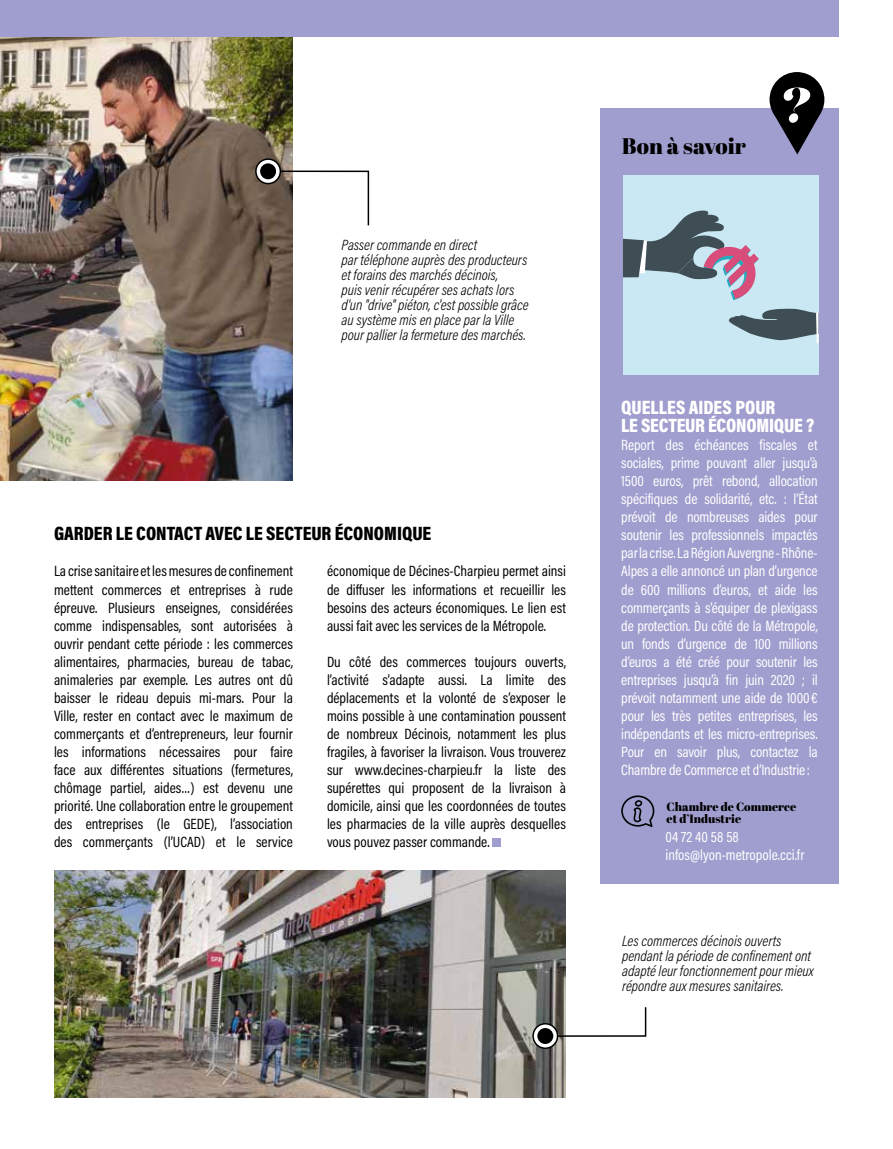
<style>
.page{position:relative;width:893px;height:1149px;background:#fff}
.page>*{position:absolute;margin:0;border:0;box-sizing:border-box;transform-origin:0 0}
.t1{font:22.5px "Abril Fatface";color:#000}
.t2{font:900 19.5px "Acumin Pro Cond";color:#000}
.t3{font:900 19.5px/18px "Acumin Pro Cond";letter-spacing:-.01em;color:#fff}
.t4{font:15px/18px "Acumin Pro Cond";color:#000;text-align:justify}
.t5{font:15px/18px "Acumin Pro Cond";letter-spacing:-.01em;color:#fff;text-align:justify}
.t6{font:italic 300 15px/15px "Acumin Pro Cond";color:#000}
.t7{font:12px/12px "Abril Fatface";color:#000}
</style>
<div class="page">
<img style="left:0;top:36px;width:293px;height:444px">
<div style="left:0;top:0;width:839px;height:36px;background:#9f9ece"></div>
<div style="left:493px;top:837px;width:8px;height:9px;background:#9f9ece"></div>
<div style="left:600px;top:108px;width:239px;height:775px;background:#9f9ece"></div>
<svg style="left:621px;top:795px;width:33px;height:31px"></svg>
<div style="left:769px;top:72px;width:55px;height:55px;background:#000;border-radius:50%"></div>
<svg style="left:773px;top:87px;width:48px;height:67px"></svg>
<div style="left:623px;top:175px;width:196px;height:199px;background:#cae8f3"></div>
<svg style="left:728px;top:308px;width:91px;height:35px"></svg>
<svg style="left:623px;top:210px;width:136px;height:90px"></svg>
<svg style="left:269px;top:170px;width:101px;height:57px"></svg>
<svg style="left:256px;top:159px;width:24px;height:24px"></svg>
<div style="left:255px;top:158px;width:26px;height:26px;border:2px solid #000;border-radius:50%"></div>
<div style="left:260px;top:163px;width:16px;height:16px;background:#000;border-radius:50%"></div>
<img style="left:54px;top:870px;width:512px;height:227px">
<svg style="left:546px;top:1005px;width:101px;height:32px"></svg>
<svg style="left:533px;top:1023px;width:25px;height:24px"></svg>
<div style="left:532px;top:1022px;width:26px;height:26px;border:2px solid #000;border-radius:50%"></div>
<div style="left:537px;top:1027px;width:16px;height:16px;background:#000;border-radius:50%"></div>
<p class="t6" style="left:342px;top:237px;width:188px">Passer commande en direct<br>par téléphone auprès des producteurs et forains des marchés décinois,<br>puis venir récupérer ses achats lors d'un "drive" piéton, c'est possible grâce au système mis en place par la Ville pour pallier la fermeture des marchés.</p>
<h2 class="t2" style="left:54px;top:521px;width:379px">GARDER LE CONTACT AVEC LE SECTEUR ÉCONOMIQUE</h2>
<p class="t4" style="left:54px;top:562px;width:240px">La crise sanitaire et les mesures de confinement mettent commerces et entreprises à rude épreuve. Plusieurs enseignes, considérées comme indispensables, sont autorisées à ouvrir pendant cette période : les commerces alimentaires, pharmacies, bureau de tabac, animaleries par exemple. Les autres ont dû baisser le rideau depuis mi-mars. Pour la Ville, rester en contact avec le maximum de commerçants et d’entrepreneurs, leur fournir les informations nécessaires pour faire face aux différentes situations (fermetures, chômage partiel, aides…) est devenu une priorité. Une collaboration entre le groupement des entreprises (le GEDE), l’association des commerçants (l’UCAD) et le service</p>
<p class="t4" style="left:327px;top:562px;width:240px">économique de Décines-Charpieu permet ainsi de diffuser les informations et recueillir les besoins des acteurs économiques. Le lien est aussi fait avec les services de la Métropole.</p>
<p class="t4" style="left:327px;top:652px;width:240px">Du côté des commerces toujours ouverts, l’activité s’adapte aussi. La limite des déplacements et la volonté de s’exposer le moins possible à une contamination poussent de nombreux Décinois, notamment les plus fragiles, à favoriser la livraison. Vous trouverez sur www.decines-charpieu.fr la liste des supérettes qui proposent de la livraison à domicile, ainsi que les coordonnées de toutes les pharmacies de la ville auprès desquelles vous pouvez passer commande.</p>
<h1 class="t1" style="left:622px;top:131px;width:125px">Bon à savoir</h1>
<h2 class="t3" style="left:621px;top:398px;width:195px">QUELLES AIDES POUR<br>LE SECTEUR ÉCONOMIQUE ?</h2>
<p class="t5" style="left:621px;top:436px;width:198px">Report des échéances fiscales et sociales, prime pouvant aller jusqu'à 1500 euros, prêt rebond, allocation spécifiques de solidarité, etc. : l’État prévoit de nombreuses aides pour soutenir les professionnels impactés par la crise. La Région Auvergne -Rhône-Alpes a elle annoncé un plan d’urgence de 600 millions d’euros, et aide les commerçants à s’équiper de plexigass de protection. Du côté de la Métropole, un fonds d’urgence de 100 millions d’euros a été créé pour soutenir les entreprises jusqu’à fin juin 2020 ; il prévoit notamment une aide de 1000€ pour les très petites entreprises, les indépendants et les micro-entreprises.<br>Pour en savoir plus, contactez la Chambre de Commerce et d’Industrie :</p>
<p class="t7" style="left:666px;top:800px;width:131px">Chambre de Commerce et d’Industrie</p>
<p class="t5" style="left:665px;top:827px;width:141px">04 72 40 58 58 infos@lyon-metropole.cci.fr</p>
<p class="t6" style="left:622px;top:932px;width:193px">Les commerces décinois ouverts pendant la période de confinement ont adapté leur fonctionnement pour mieux répondre aux mesures sanitaires.</p>
</div>
